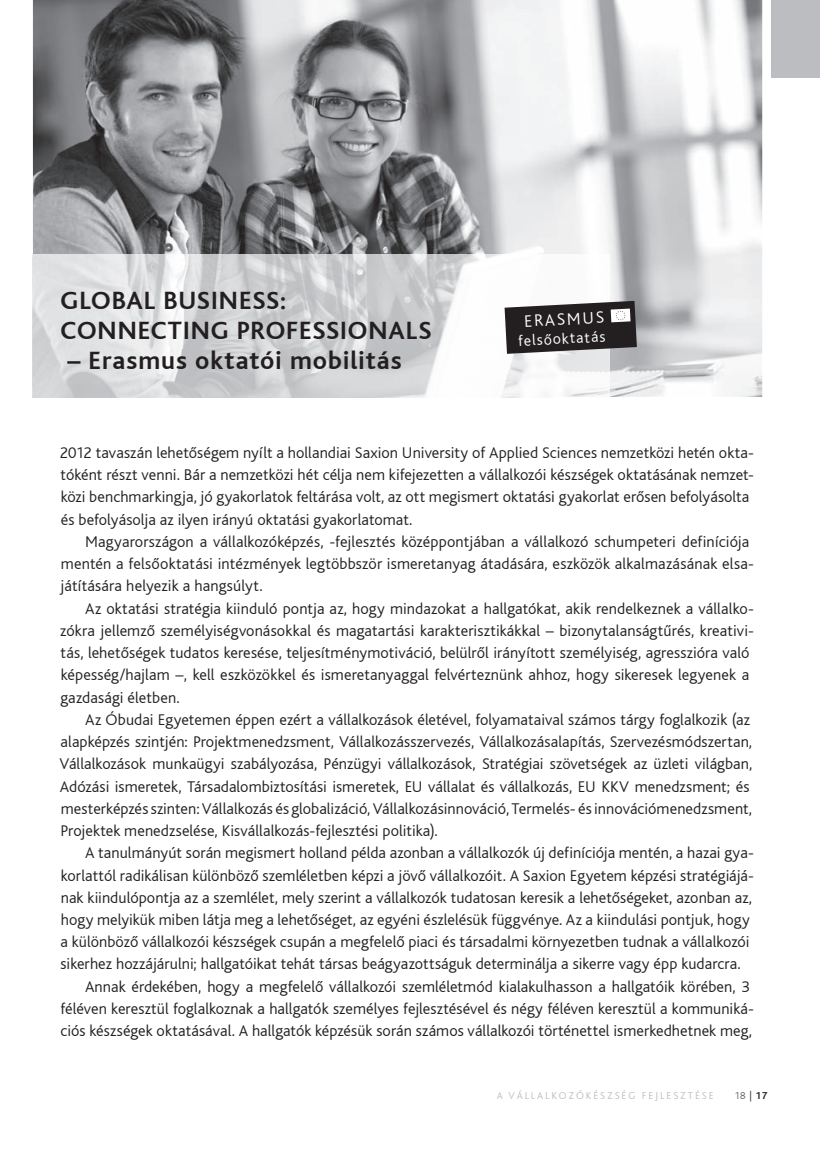
<style>
.page{position:relative;width:820px;height:1167px;background:#fff}
.page>*{position:absolute;margin:0;border:0;box-sizing:border-box;transform-origin:0 0}
.t1{font:700 26.25px/29.8px "Bliss";letter-spacing:.035em;color:#231f20}
.t2{font:300 17.5px "Bliss CE";color:#fff}
.t3{font:300 16.28px/22.2px "Bliss CE";letter-spacing:.005em;color:#231f20}
.t4{font:300 15.75px "Bliss CE";color:#fff}
.t5{font:300 10.5px "Bliss";letter-spacing:.18em;color:#bcbdc0}
.t6{font:300 10.5px "Bliss";color:#636366}
.s1{color:#231f20}
.s2{font-weight:700;color:#231f20}
</style>
<div class="page">
<div style="left:771px;top:0;width:49px;height:78px;background:#bcbdc0"></div>
<img style="left:33px;top:0;width:729px;height:397px">
<img style="left:33px;top:255px;width:577px;height:142px">
<svg style="left:504px;top:301px;width:133px;height:53px;background:#464344"></svg>
<h1 class="t1" style="left:61px;top:286px;width:372px">GLOBAL BUSINESS:<br>CONNECTING PROFESSIONALS</h1>
<h1 class="t1" style="left:67px;top:346px;width:336px">– ERASMUS OKTATÓI MOBILITÁS</h1>
<p class="t2" style="left:523px;top:311px;width:82px;rotate:-3deg">ErAsMUs</p>
<p class="t4" style="left:517px;top:332px;width:90px;rotate:-3deg">felsőoktatás</p>
<p class="t3" style="left:60px;top:441px;width:695px">2012 tavaszán lehetőségem nyílt a hollandiai saxion University of Applied sciences nemzetközi hetén okta&shy;tóként részt venni. Bár a nemzetközi hét célja nem kifejezetten a vállalkozói készségek oktatásának nemzet&shy;közi benchmarkingja, jó gyakorlatok feltárása volt, az ott megismert oktatási gyakorlat erősen befolyásolta és befolyásolja az ilyen irányú oktatási gyakorlatomat.</p>
<p class="t3" style="left:60px;top:530px;width:695px;text-indent:25px">Magyarországon a vállalkozóképzés, -fejlesztés középpontjában a vállalkozó schumpeteri definíciója mentén a felsőoktatási intézmények legtöbbször ismeretanyag átadására, eszközök alkalmazásának elsa&shy;játítására helyezik a hangsúlyt.</p>
<p class="t3" style="left:60px;top:597px;width:695px;text-indent:25px">Az oktatási stratégia kiinduló pontja az, hogy mindazokat a hallgatókat, akik rendelkeznek a vállalko&shy;zókra jellemző személyiségvonásokkal és magatartási karakterisztikákkal – bizonytalanságtűrés, kreativi&shy;tás, lehetőségek tudatos keresése, teljesítménymotiváció, belülről irányított személyiség, agresszióra való képesség/hajlam –, kell eszközökkel és ismeretanyaggal felvérteznünk ahhoz, hogy sikeresek legyenek a gazdasági életben.</p>
<p class="t3" style="left:60px;top:708px;width:694px;text-indent:25px">Az óbudai Egyetemen éppen ezért a vállalkozások életével, folyamataival számos tárgy foglalkozik (az alapképzés szintjén: Projektmenedzsment, Vállalkozásszervezés, Vállalkozásalapítás, szervezésmódszertan, Vállalkozások munkaügyi szabályozása, Pénzügyi vállalkozások, stratégiai szövetségek az üzleti világban, Adózási ismeretek, Társadalombiztosítási ismeretek, EU vállalat és vállalkozás, EU KKV menedzsment; és mesterképzés szinten: Vállalkozás és globalizáció, Vállalkozásinnováció, Termelés- és innovációmenedzsment, Projektek menedzselése, Kisvállalkozás-fejlesztési politika).</p>
<p class="t3" style="left:85px;top:842px;width:670px">A tanulmányút során megismert holland példa azonban a vállalkozók új definíciója mentén, a hazai gya-</p>
<p class="t3" style="left:61px;top:864px;width:694px">korlattól radikálisan különböző szemléletben képzi a jövő vállalkozóit. A saxion Egyetem képzési stratégiájá-</p>
<p class="t3" style="left:61px;top:886px;width:693px">nak kiindulópontja az a szemlélet, mely szerint a vállalkozók tudatosan keresik a lehetőségeket, azonban az,</p>
<p class="t3" style="left:61px;top:908px;width:690px">hogy melyikük miben látja meg a lehetőséget, az egyéni észlelésük függvénye. Az a kiindulási pontjuk, hogy</p>
<p class="t3" style="left:61px;top:931px;width:690px">a különböző vállalkozói készségek csupán a megfelelő piaci és társadalmi környezetben tudnak a vállalkozói</p>
<p class="t3" style="left:61px;top:953px;width:681px">sikerhez hozzájárulni; hallgatóikat tehát társas beágyazottságuk determinálja a sikerre vagy épp kudarcra.</p>
<p class="t3" style="left:85px;top:975px;width:666px">Annak érdekében, hogy a megfelelő vállalkozói szemléletmód kialakulhasson a hallgatóik körében, 3</p>
<p class="t3" style="left:60px;top:997px;width:695px">féléven keresztül foglalkoznak a hallgatók személyes fejlesztésével és négy féléven keresztül a kommuniká-</p>
<p class="t3" style="left:61px;top:1019px;width:693px">ciós készségek oktatásával. A hallgatók képzésük során számos vállalkozói történettel ismerkedhetnek meg,</p>
<p class="t5" style="left:497px;top:1089px;width:218px">A VÁLLALKOZÓKÉSZSÉG FEJLESZTÉSE</p>
<p class="t6" style="left:734px;top:1089px;width:34px">18 <span class="s1">|</span> <span class="s2">17</span></p>
</div>
